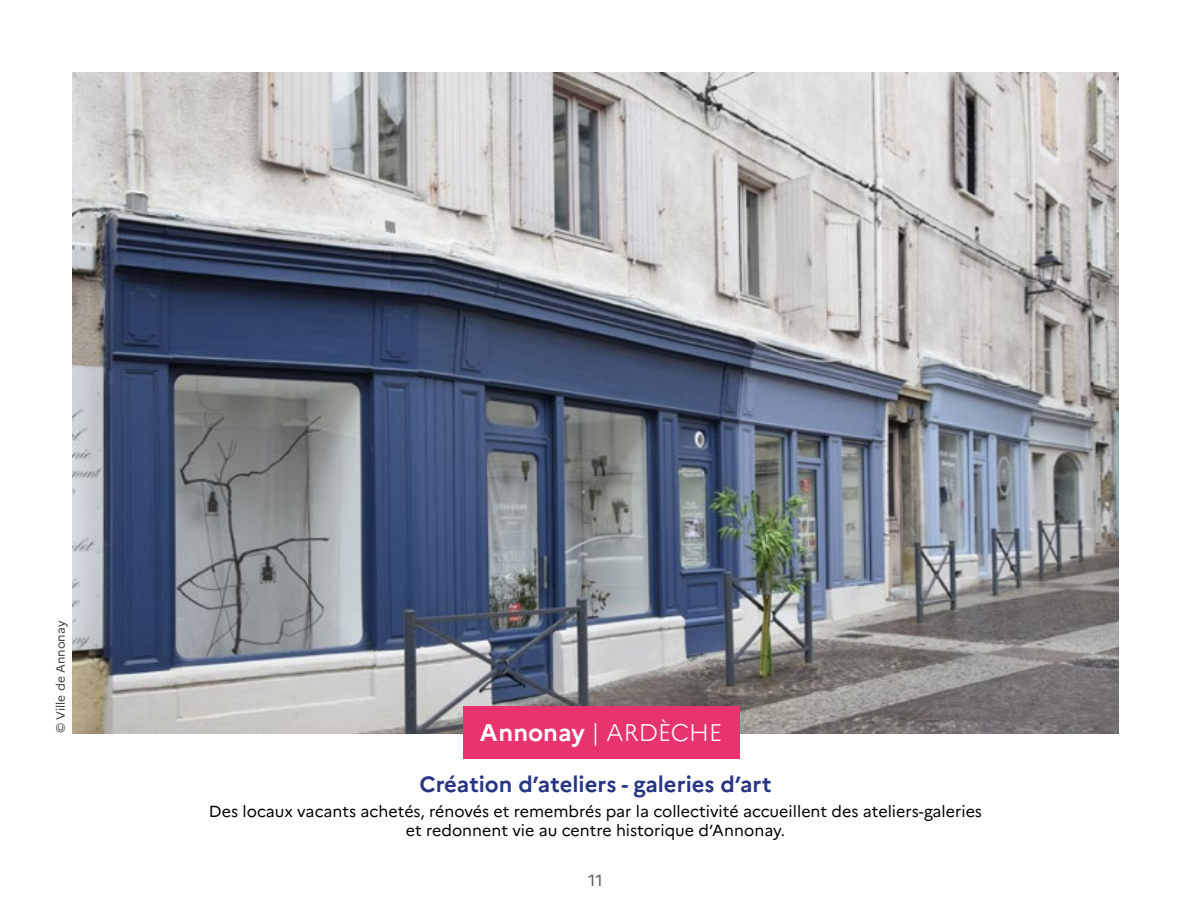
<style>
.page{position:relative;width:1191px;height:908px;background:#fff}
.page>*{position:absolute;margin:0;border:0;box-sizing:border-box;transform-origin:0 0}
.t1{font:300 24px "Marianne";color:#fff}
.t2{font:700 22px "Marianne";color:#283583}
.t3{font:16px/19.2px "Marianne";color:#000;text-align:center}
.t4{font:16px "Marianne";color:#575756}
.t5{font:12px "Marianne";color:#3c3c3b}
.s1{font-weight:700}
</style>
<div class="page">
<img style="left:72px;top:72px;width:1047px;height:661px">
<div style="left:463px;top:705px;width:276px;height:52px;background:#e8336d"></div>
<p class="t5" style="left:53px;top:733px;width:114px;rotate:-90deg">© Ville de Annonay</p>
<h1 class="t1" style="left:480px;top:717px;width:244px"><span class="s1">Annonay</span> | ARDÈCHE</h1>
<h2 class="t2" style="left:419px;top:770px;width:354px">Création d’ateliers - galeries d’art</h2>
<p class="t3" style="left:209px;top:801px;width:774px">Des locaux vacants achetés, rénovés et remembrés par la collectivité accueillent des ateliers-galeries et redonnent vie au centre historique d’Annonay.</p>
<p class="t4" style="left:588px;top:870px;width:16px">11</p>
</div>
